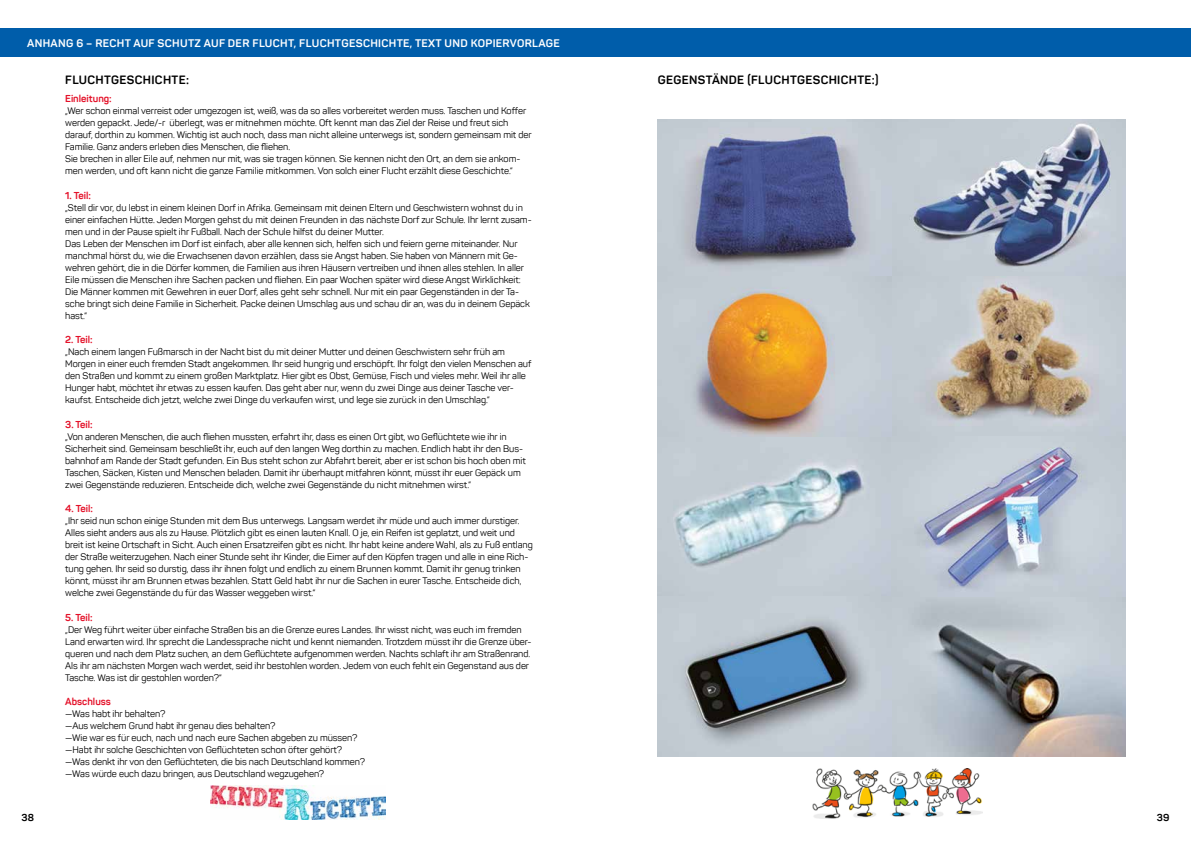
<style>
.page{position:relative;width:1191px;height:842px;background:#fff}
.page>*{position:absolute;margin:0;border:0;box-sizing:border-box;transform-origin:0 0}
.t1{font:700 12px "Panton";letter-spacing:.03em;color:#000}
.t2{font:700 11px "Panton";letter-spacing:.03em;color:#fff}
.t3{font:700 10px "Panton";color:#e41129}
.t4{font:700 10px "Panton";color:#000}
.t5{font:9.5px/12px "Panton";letter-spacing:-.005em;color:#000}
</style>
<div class="page">
<img style="left:210px;top:785px;width:175px;height:34px">
<img style="left:813px;top:769px;width:169px;height:50px">
<div style="left:0;top:28px;width:595px;height:29px;background:#005daa"></div>
<div style="left:595px;top:28px;width:596px;height:29px;background:#005daa"></div>
<img style="left:658px;top:119px;width:467px;height:638px">
<p class="t2" style="left:27px;top:36px;width:534px">ANHANG 6 – RECHT AUF SCHUTZ AUF DER FLUCHT, FLUCHTGESCHICHTE, TEXT UND KOPIERVORLAGE</p>
<p class="t1" style="left:65px;top:73px;width:125px">FLUCHTGESCHICHTE:</p>
<p class="t3" style="left:65px;top:93px;width:48px">Einleitung:</p>
<p class="t5" style="left:65px;top:105px;width:468px">„Wer schon einmal verreist oder umgezogen ist, weiß, was da so alles vorbereitet werden muss. Taschen und Koffer werden gepackt. Jede/-r überlegt, was er mitnehmen möchte. Oft kennt man das Ziel der Reise und freut sich darauf, dorthin zu kommen. Wichtig ist auch noch, dass man nicht alleine unterwegs ist, sondern gemeinsam mit der Familie. Ganz anders erleben dies Menschen, die fliehen.<br>Sie brechen in aller Eile auf, nehmen nur mit, was sie tragen können. Sie kennen nicht den Ort, an dem sie ankom&shy;men werden, und oft kann nicht die ganze Familie mitkommen. Von solch einer Flucht erzählt diese Geschichte.“</p>
<p class="t3" style="left:65px;top:189px;width:27px">1. Teil:</p>
<p class="t5" style="left:65px;top:202px;width:468px">„Stell dir vor, du lebst in einem kleinen Dorf in Afrika. Gemeinsam mit deinen Eltern und Geschwistern wohnst du in einer einfachen Hütte. Jeden Morgen gehst du mit deinen Freunden in das nächste Dorf zur Schule. Ihr lernt zusam&shy;men und in der Pause spielt ihr Fußball. Nach der Schule hilfst du deiner Mutter.<br>Das Leben der Menschen im Dorf ist einfach, aber alle kennen sich, helfen sich und feiern gerne miteinander. Nur manchmal hörst du, wie die Erwachsenen davon erzählen, dass sie Angst haben. Sie haben von Männern mit Ge&shy;wehren gehört, die in die Dörfer kommen, die Familien aus ihren Häusern vertreiben und ihnen alles stehlen. In aller Eile müssen die Menschen ihre Sachen packen und fliehen. Ein paar Wochen später wird diese Angst Wirklichkeit:<br>Die Männer kommen mit Gewehren in euer Dorf, alles geht sehr schnell. Nur mit ein paar Gegenständen in der Ta&shy;sche bringt sich deine Familie in Sicherheit. Packe deinen Umschlag aus und schau dir an, was du in deinem Gepäck hast.“</p>
<p class="t3" style="left:65px;top:334px;width:29px">2. Teil:</p>
<p class="t5" style="left:65px;top:346px;width:468px">„Nach einem langen Fußmarsch in der Nacht bist du mit deiner Mutter und deinen Geschwistern sehr früh am Morgen in einer euch fremden Stadt angekommen. Ihr seid hungrig und erschöpft. Ihr folgt den vielen Menschen auf den Straßen und kommt zu einem großen Marktplatz. Hier gibt es Obst, Gemüse, Fisch und vieles mehr. Weil ihr alle Hunger habt, möchtet ihr etwas zu essen kaufen. Das geht aber nur, wenn du zwei Dinge aus deiner Tasche ver&shy;kaufst. Entscheide dich jetzt, welche zwei Dinge du verkaufen wirst, und lege sie zurück in den Umschlag.“</p>
<p class="t3" style="left:65px;top:418px;width:29px">3. Teil:</p>
<p class="t5" style="left:65px;top:431px;width:462px">„Von anderen Menschen, die auch fliehen mussten, erfahrt ihr, dass es einen Ort gibt, wo Geflüchtete wie ihr in Sicherheit sind. Gemeinsam beschließt ihr, euch auf den langen Weg dorthin zu machen. Endlich habt ihr den Bus&shy;bahnhof am Rande der Stadt gefunden. Ein Bus steht schon zur Abfahrt bereit, aber er ist schon bis hoch oben mit Taschen, Säcken, Kisten und Menschen beladen. Damit ihr überhaupt mitfahren könnt, müsst ihr euer Gepäck um zwei Gegenstände reduzieren. Entscheide dich, welche zwei Gegenstände du nicht mitnehmen wirst.“</p>
<p class="t3" style="left:65px;top:503px;width:29px">4. Teil:</p>
<p class="t5" style="left:65px;top:515px;width:469px">„Ihr seid nun schon einige Stunden mit dem Bus unterwegs. Langsam werdet ihr müde und auch immer durstiger.<br>Alles sieht anders aus als zu Hause. Plötzlich gibt es einen lauten Knall. O je, ein Reifen ist geplatzt, und weit und breit ist keine Ortschaft in Sicht. Auch einen Ersatzreifen gibt es nicht. Ihr habt keine andere Wahl, als zu Fuß entlang der Straße weiterzugehen. Nach einer Stunde seht ihr Kinder, die Eimer auf den Köpfen tragen und alle in eine Rich&shy;tung gehen. Ihr seid so durstig, dass ihr ihnen folgt und endlich zu einem Brunnen kommt. Damit ihr genug trinken könnt, müsst ihr am Brunnen etwas bezahlen. Statt Geld habt ihr nur die Sachen in eurer Tasche. Entscheide dich, welche zwei Gegenstände du für das Wasser weggeben wirst.“</p>
<p class="t3" style="left:65px;top:611px;width:29px">5. Teil:</p>
<p class="t5" style="left:65px;top:624px;width:468px">„Der Weg führt weiter über einfache Straßen bis an die Grenze eures Landes. Ihr wisst nicht, was euch im fremden Land erwarten wird. Ihr sprecht die Landessprache nicht und kennt niemanden. Trotzdem müsst ihr die Grenze über&shy;queren und nach dem Platz suchen, an dem Geflüchtete aufgenommen werden. Nachts schlaft ihr am Straßenrand.<br>Als ihr am nächsten Morgen wach werdet, seid ihr bestohlen worden. Jedem von euch fehlt ein Gegenstand aus der Tasche. Was ist dir gestohlen worden?“</p>
<p class="t3" style="left:65px;top:696px;width:47px">Abschluss</p>
<p class="t5" style="left:65px;top:708px;width:301px">—Was habt ihr behalten?<br>—Aus welchem Grund habt ihr genau dies behalten?<br>—Wie war es für euch, nach und nach eure Sachen abgeben zu müssen? —Habt ihr solche Geschichten von Geflüchteten schon öfter gehört? —Was denkt ihr von den Geflüchteten, die bis nach Deutschland kommen? —Was würde euch dazu bringen, aus Deutschland wegzugehen?</p>
<p class="t1" style="left:658px;top:73px;width:222px">GEGENSTÄNDE (FLUCHTGESCHICHTE:)</p>
<p class="t4" style="left:22px;top:811px;width:14px">38</p>
<p class="t4" style="left:1157px;top:811px;width:14px">39</p>
</div>
